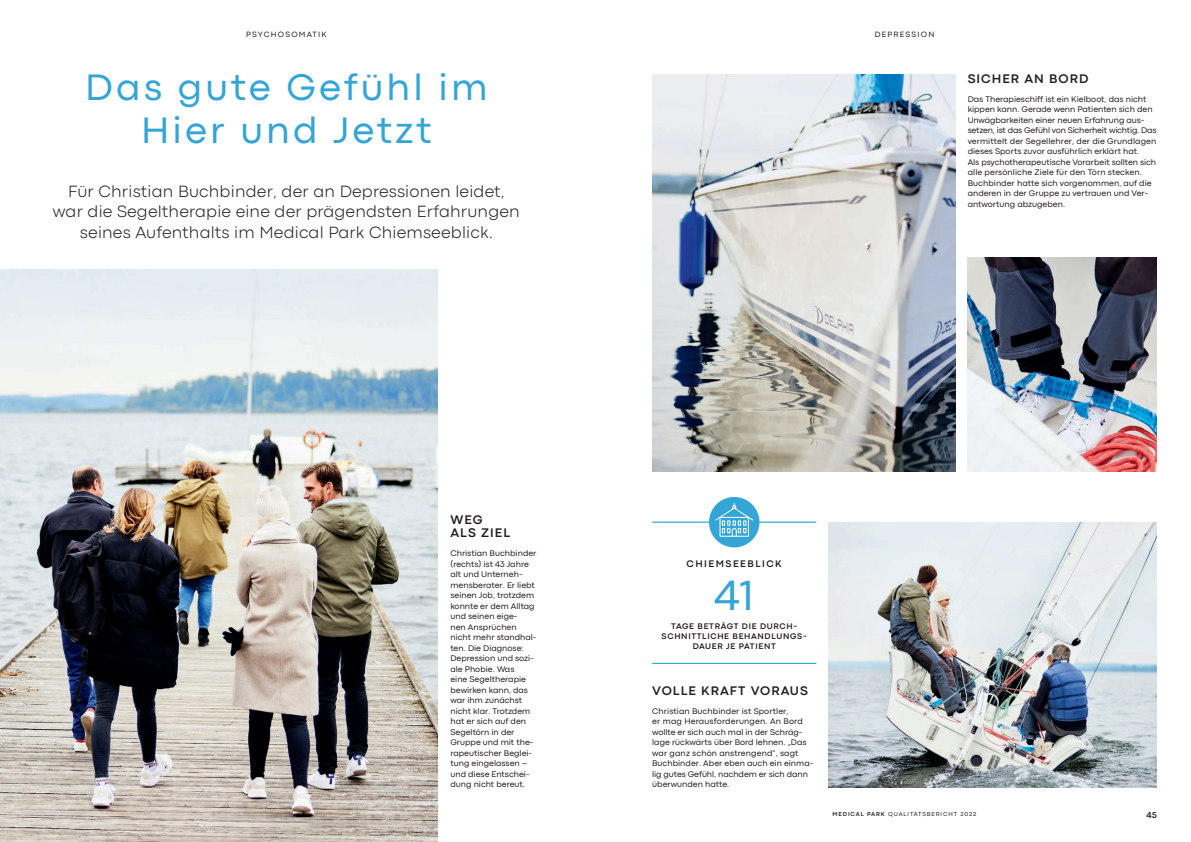
<style>
.page{position:relative;width:1191px;height:842px;background:#fff}
.page>*{position:absolute;margin:0;border:0;box-sizing:border-box;transform-origin:0 0}
.t1{font:44px "Codec Pro";color:#33a5d6}
.t2{font:38.5px/43px "Codec Pro";letter-spacing:.08em;color:#33a5d6;text-align:center}
.t3{font:300 17px/20.5px "Codec Pro";letter-spacing:.01em;color:#231f20;text-align:center}
.t4{font:700 13px/13px "Codec Pro";letter-spacing:.08em;color:#231f20}
.t5{font:700 10px "Codec Pro";letter-spacing:.15em;color:#231f20}
.t6{font:700 9px "Codec Pro";color:#231f20}
.t7{font:8.5px/10.5px "Codec Pro";color:#231f20}
.t8{font:700 8.5px/10px "Codec Pro";letter-spacing:.08em;color:#231f20;text-align:center}
.t9{font:8px "Codec Pro";letter-spacing:.15em;color:#231f20}
.t10{font:6px "Codec Pro";letter-spacing:.15em;color:#231f20}
.s1{font-weight:700}
</style>
<div class="page">
<img style="left:0;top:270px;width:438px;height:572px">
<img style="left:829px;top:522px;width:328px;height:265px">
<img style="left:967px;top:257px;width:190px;height:215px">
<img style="left:652px;top:74px;width:303px;height:398px">
<hr style="left:652px;top:521px;width:164px;height:2px;background:#33a5d6">
<hr style="left:652px;top:663px;width:164px;height:1px;background:#33a5d6">
<div style="left:709px;top:497px;width:50px;height:50px;background:#33a5d6;border-radius:50%"></div>
<svg style="left:714px;top:503px;width:40px;height:34px"></svg>
<p class="t9" style="left:246px;top:29px;width:82px">PSYCHOSOMATIK</p>
<p class="t9" style="left:874px;top:29px;width:61px">DEPRESSION</p>
<h2 class="t2" style="left:85px;top:65px;width:404px">Das gute Gefühl im<br>Hier und Jetzt</h2>
<h3 class="t3" style="left:53px;top:180px;width:468px">Für Christian Buchbinder, der an Depressionen leidet, war die Segeltherapie eine der prägendsten Erfahrungen seines Aufenthalts im Medical Park Chiemseeblick.</h3>
<h3 class="t4" style="left:967px;top:72px;width:122px">SICHER AN BORD</h3>
<p class="t7" style="left:967px;top:94px;width:190px">Das Therapieschiff ist ein Kielboot, das nicht kippen kann. Gerade wenn Patienten sich den Unwägbarkeiten einer neuen Erfahrung aus&shy;setzen, ist das Gefühl von Sicherheit wichtig. Das vermittelt der Segellehrer, der die Grundlagen dieses Sports zuvor ausführlich erklärt hat.<br>Als psychotherapeutische Vorarbeit sollten sich alle persönliche Ziele für den Törn stecken.<br>Buchbinder hatte sich vorgenommen, auf die anderen in der Gruppe zu vertrauen und Ver&shy;antwortung abzugeben.</p>
<h3 class="t4" style="left:450px;top:513px;width:61px">WEG<br>ALS ZIEL</h3>
<p class="t7" style="left:450px;top:548px;width:88px">Christian Buchbinder (rechts) ist 43 Jahre alt und Unterneh&shy;mensberater. Er liebt seinen Job, trotzdem konnte er dem Alltag und seinen eige-<br>nen Ansprüchen nicht mehr standhal&shy;ten. Die Diagnose:<br>Depression und sozi&shy;ale Phobie. Was<br>eine Segeltherapie bewirken kann, das war ihm zunächst nicht klar. Trotzdem hat er sich auf den<br>Segeltörn in der<br>Gruppe und mit the&shy;rapeutischer Beglei&shy;tung eingelassen – und diese Entschei&shy;dung nicht bereut.</p>
<p class="t5" style="left:686px;top:557px;width:97px">CHIEMSEEBLICK</p>
<h1 class="t1" style="left:714px;top:569px;width:41px">41</h1>
<p class="t8" style="left:661px;top:621px;width:147px">TAGE BETRÄGT DIE DURCH-<br>SCHNITTLICHE BEHANDLUNGS-<br>DAUER JE PATIENT</p>
<h3 class="t4" style="left:652px;top:684px;width:157px">VOLLE KRAFT VORAUS</h3>
<p class="t7" style="left:652px;top:705px;width:163px">Christian Buchbinder ist Sportler,<br>er mag Herausforderungen. An Bord wollte er sich auch mal in der Schräg&shy;lage rückwärts über Bord lehnen. „Das war ganz schön anstrengend”, sagt Buchbinder. Aber eben auch ein einma&shy;lig gutes Gefühl, nachdem er sich dann überwunden hatte.</p>
<p class="t10" style="left:832px;top:811px;width:145px"><span class="s1">MEDICAL PARK</span> QUALITÄTSBERICHT 2022</p>
<p class="t6" style="left:1146px;top:810px;width:12px">45</p>
</div>
